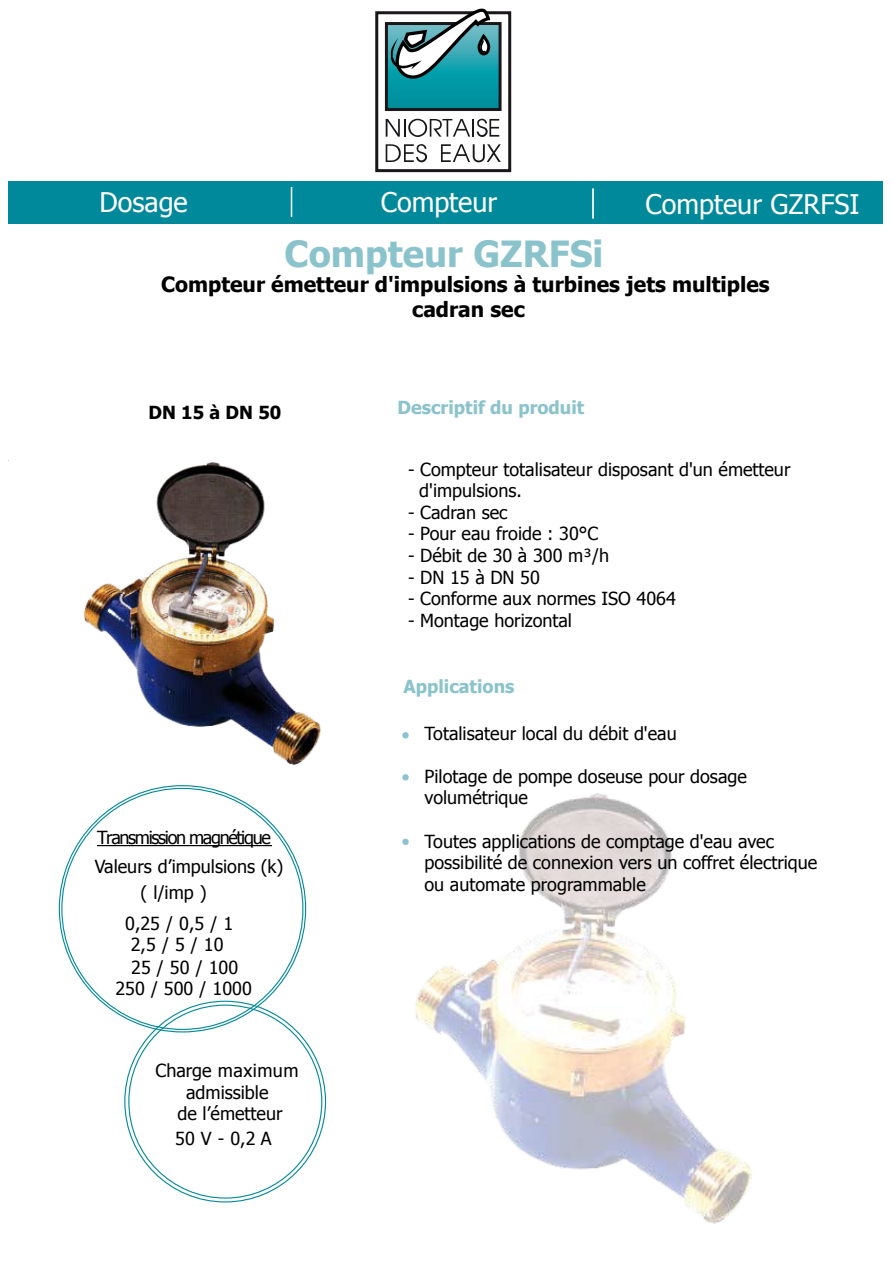
<style>
.page{position:relative;width:893px;height:1263px;background:#fff}
.page>*{position:absolute;margin:0;border:0;box-sizing:border-box;transform-origin:0 0}
.t1{font:700 36px "Tahoma";color:#8ac3cb}
.t2{font:27px "Tahoma";color:#fff}
.t3{font:700 21px/25.2px "Tahoma";color:#000;text-align:center}
.t4{font:18px/21.6px "Tahoma";color:#000}
.t5{font:700 18px "Tahoma";color:#8ac3cb}
.t6{font:18px "Tahoma";letter-spacing:-.075em;color:#000}
.t7{font:700 18px "Tahoma";color:#000}
</style>
<div class="page">
<div style="left:8px;top:182px;width:875px;height:42px;background:#00899a"></div>
<hr style="left:291px;top:187px;width:1px;height:30px;background:#fff">
<hr style="left:592px;top:189px;width:2px;height:30px;background:#fff">
<div style="left:402px;top:732px;width:7px;height:6px;background:#8ac3cb;border-radius:50%"></div>
<div style="left:402px;top:774px;width:7px;height:6px;background:#8ac3cb;border-radius:50%"></div>
<img style="left:84px;top:462px;width:237px;height:302px">
<img style="left:402px;top:793px;width:350px;height:431px">
<svg style="left:58px;top:785px;width:249px;height:233px"></svg>
<svg style="left:124px;top:1000px;width:203px;height:203px"></svg>
<hr style="left:97px;top:845px;width:175px;height:1px;background:#000">
<div style="left:375px;top:11px;width:136px;height:161px;border:3px solid #1a171b"></div>
<svg style="left:389px;top:26px;width:109px;height:81px;background:#0596a3"></svg>
<div style="left:385px;top:22px;width:117px;height:89px;border:3px solid #1a171b"></div>
<svg style="left:389px;top:8px;width:103px;height:72px"></svg>
<svg style="left:386px;top:119px;width:113px;height:18px"></svg>
<svg style="left:386px;top:144px;width:41px;height:18px"></svg>
<svg style="left:441px;top:144px;width:60px;height:18px"></svg>
<h2 class="t2" style="left:100px;top:184px;width:90px">Dosage</h2>
<h2 class="t2" style="left:381px;top:184px;width:118px">Compteur</h2>
<h2 class="t2" style="left:645px;top:186px;width:216px">Compteur GZRFSI</h2>
<h1 class="t1" style="left:285px;top:229px;width:320px">Compteur GZRFSi</h1>
<p class="t3" style="left:161px;top:270px;width:610px">Compteur émetteur d'impulsions à turbines jets multiples cadran sec</p>
<p class="t7" style="left:148px;top:399px;width:134px">DN 15 à DN 50</p>
<p class="t6" style="left:97px;top:825px;width:175px">Transmission magnétique</p>
<p class="t4" style="left:141px;top:853px;width:144px;line-height:25.3px;text-indent:-46px">Valeurs d’impulsions (k) ( l/imp )</p>
<p class="t4" style="left:125px;top:912px;width:110px">0,25 / 0,5 / 1</p>
<p class="t4" style="left:131px;top:933px;width:94px">2,5/5/10</p>
<p class="t4" style="left:131px;top:955px;width:108px">25 / 50 / 100</p>
<p class="t4" style="left:115px;top:976px;width:138px">250 / 500 / 1000</p>
<p class="t4" style="left:156px;top:1059px;width:145px;text-align:center">Charge maximum admissible<br>de l’émetteur</p>
<p class="t4" style="left:175px;top:1126px;width:98px">50V-0,2A</p>
<p class="t5" style="left:398px;top:395px;width:188px">Descriptif du produit</p>
<p class="t4" style="left:419px;top:457px;width:373px;text-indent:-11px">- Compteur totalisateur disposant d'un émetteur d'impulsions.</p>
<p class="t4" style="left:408px;top:500px;width:101px">- Cadran sec</p>
<p class="t4" style="left:408px;top:522px;width:192px">- Pour eau froide : 30°C</p>
<p class="t4" style="left:408px;top:544px;width:203px">- Débit de 30 à 300 m³/h</p>
<p class="t4" style="left:408px;top:565px;width:133px">- DN 15 à DN 50</p>
<p class="t4" style="left:408px;top:587px;width:269px">- Conforme aux normes ISO 4064</p>
<p class="t4" style="left:408px;top:608px;width:166px">- Montage horizontal</p>
<p class="t5" style="left:404px;top:674px;width:112px">Applications</p>
<p class="t4" style="left:424px;top:721px;width:254px">Totalisateur local du débit d'eau</p>
<p class="t4" style="left:424px;top:764px;width:324px">Pilotage de pompe doseuse pour dosage volumétrique</p>
<p class="t4" style="left:424px;top:829px;width:394px">Toutes applications de comptage d'eau avec possibilité de connexion vers un coffret électrique ou automate programmable</p>
</div>
